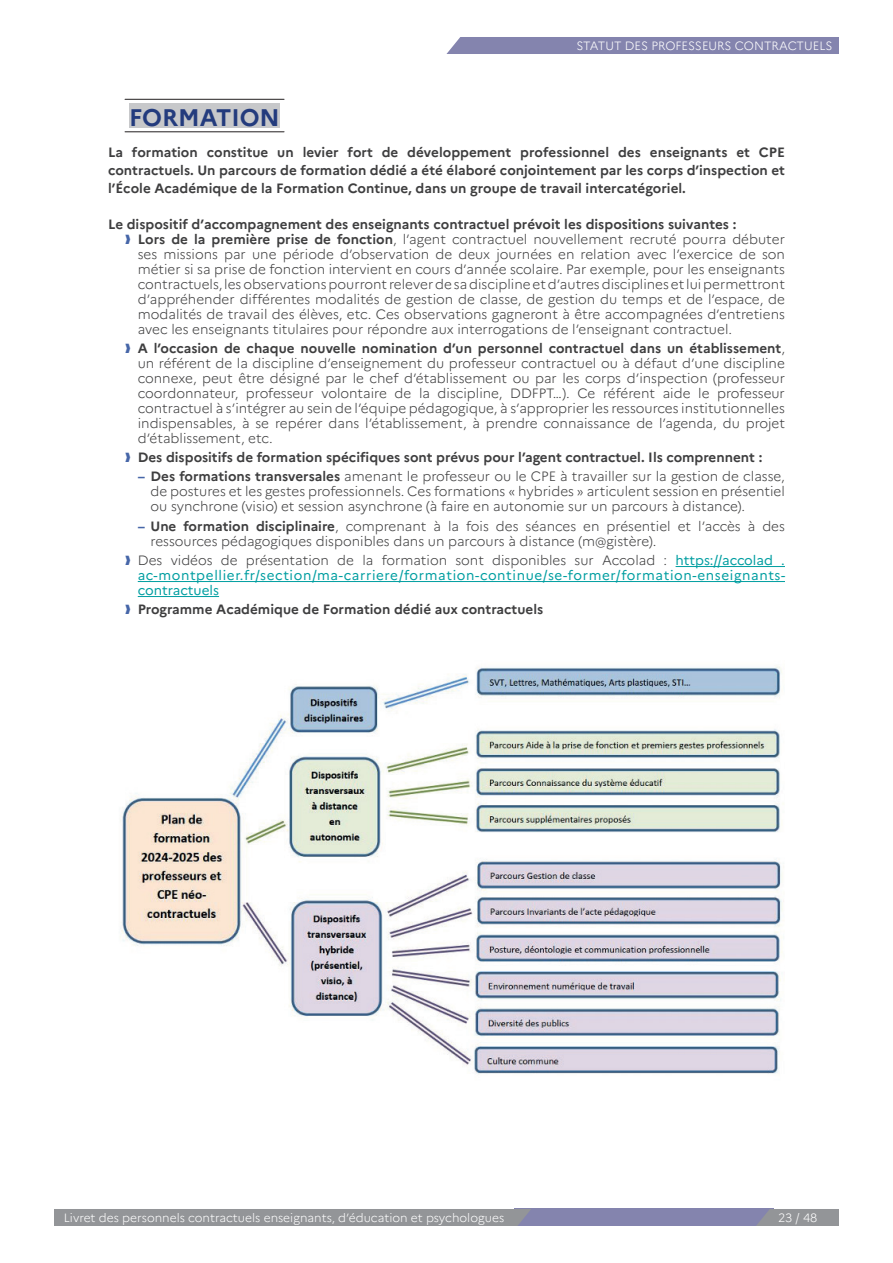
<style>
.page{position:relative;width:893px;height:1263px;background:#fff}
.page>*{position:absolute;margin:0;border:0;box-sizing:border-box;transform-origin:0 0}
.t1{font:700 24px "Marianne";color:#233b7d}
.t2{font:300 13.5px/15px "Marianne";color:#3e3e3f;text-align:justify}
.t3{font:700 13.5px/18px "Marianne";color:#3e3e3f;text-align:justify}
.t4{font:13.5px/15px "Marianne";letter-spacing:.045em;color:#009ea1}
.t5{font:300 12px "Marianne";color:#fff}
.s1{color:#4666a8}
.s2{font-weight:700}
.s3{font-weight:700;color:#4666a8}
.s4{font-weight:300;color:#3e3e3f}
</style>
<div class="page">
<div style="left:514px;top:1209px;width:260px;height:17px;background:#8484ae"></div>
<div style="left:54px;top:1209px;width:477px;height:17px;background:#939598"></div>
<svg style="left:756px;top:1209px;width:83px;height:17px"></svg>
<div style="left:446px;top:37px;width:393px;height:17px;background:#8484ae"></div>
<div style="left:129px;top:104px;width:151px;height:24px;background:#c7c8ca"></div>
<hr style="left:125px;top:132px;width:159px;height:1px;background:#231f20">
<hr style="left:125px;top:99px;width:159px;height:1px;background:#231f20">
<hr style="left:676px;top:566px;width:109px;height:1px;background:#009ea1">
<hr style="left:138px;top:581px;width:647px;height:1px;background:#009ea1">
<hr style="left:138px;top:596px;width:81px;height:1px;background:#009ea1">
<img style="left:120px;top:666px;width:664px;height:408px">
<p class="t5" style="left:576px;top:38px;width:258px">STATUT DES PROFESSEURS CONTRACTUELS</p>
<h1 class="t1" style="left:129px;top:103px;width:152px">FORMATION</h1>
<p class="t3" style="left:108px;top:143px;width:678px">La formation constitue un levier fort de développement professionnel des enseignants et CPE contractuels. Un parcours de formation dédié a été élaboré conjointement par les corps d’inspection et l’École Académique de la Formation Continue, dans un groupe de travail intercatégoriel.</p>
<p class="t3" style="left:108px;top:215px;width:630px">Le dispositif d’accompagnement des enseignants contractuel prévoit les dispositions suivantes :</p>
<p class="t2" style="left:125px;top:231px;width:661px"><span class="s1">❱</span> <span class="s2">Lors de la première prise de fonction</span>, l’agent contractuel nouvellement recruté pourra débuter</p>
<p class="t2" style="left:138px;top:246px;width:649px">ses missions par une période d’observation de deux journées en relation avec l’exercice de son</p>
<p class="t2" style="left:138px;top:261px;width:649px">métier si sa prise de fonction intervient en cours d’année scolaire. Par exemple, pour les enseignants</p>
<p class="t2" style="left:138px;top:276px;width:649px">contractuels, les observations pourront relever de sa discipline et d’autres disciplines et lui permettront</p>
<p class="t2" style="left:138px;top:291px;width:649px">d’appréhender différentes modalités de gestion de classe, de gestion du temps et de l’espace, de</p>
<p class="t2" style="left:138px;top:306px;width:649px">modalités de travail des élèves, etc. Ces observations gagneront à être accompagnées d’entretiens</p>
<p class="t2" style="left:138px;top:321px;width:596px">avec les enseignants titulaires pour répondre aux interrogations de l’enseignant contractuel.</p>
<p class="t2" style="left:138px;top:341px;width:649px;text-indent:-13px"><span class="s1">❱</span> <span class="s2">A l’occasion de chaque nouvelle nomination d’un personnel contractuel dans un établissement</span>, un référent de la discipline d’enseignement du professeur contractuel ou à défaut d’une discipline connexe, peut être désigné par le chef d’établissement ou par les corps d’inspection (professeur coordonnateur, professeur volontaire de la discipline, DDFPT…). Ce référent aide le professeur contractuel à s’intégrer au sein de l’équipe pédagogique, à s’approprier les ressources institutionnelles indispensables, à se repérer dans l’établissement, à prendre connaissance de l’agenda, du projet d’établissement, etc.</p>
<p class="t3" style="left:125px;top:448px;width:639px"><span class="s1">❱</span> Des dispositifs de formation spécifiques sont prévus pour l’agent contractuel. Ils comprennent :</p>
<p class="t2" style="left:151px;top:469px;width:636px;text-indent:-13px"><span class="s3">–</span> <span class="s2">Des formations transversales</span> amenant le professeur ou le CPE à travailler sur la gestion de classe, de postures et les gestes professionnels. Ces formations « hybrides » articulent session en présentiel ou synchrone (visio) et session asynchrone (à faire en autonomie sur un parcours à distance).</p>
<p class="t2" style="left:151px;top:518px;width:636px;text-indent:-13px"><span class="s3">–</span> <span class="s2">Une formation disciplinaire</span>, comprenant à la fois des séances en présentiel et l’accès à des ressources pédagogiques disponibles dans un parcours à distance (m@gistère).</p>
<p class="t4" style="left:138px;top:553px;width:649px;text-indent:-13px"><span class="s1">❱</span> <span class="s4">Des vidéos de présentation de la formation sont disponibles sur Accolad :</span> https://accolad . ac-montpellier.fr/section/ma-carriere/formation-continue/se-former/formation-enseignants&shy;contractuels</p>
<p class="t3" style="left:125px;top:600px;width:420px"><span class="s1">❱</span> Programme Académique de Formation dédié aux contractuels</p>
<p class="t5" style="left:64px;top:1210px;width:442px">Livret des personnels contractuels enseignants, d’éducation et psychologues</p>
<p class="t5" style="left:778px;top:1210px;width:40px">23 / 48</p>
</div>
